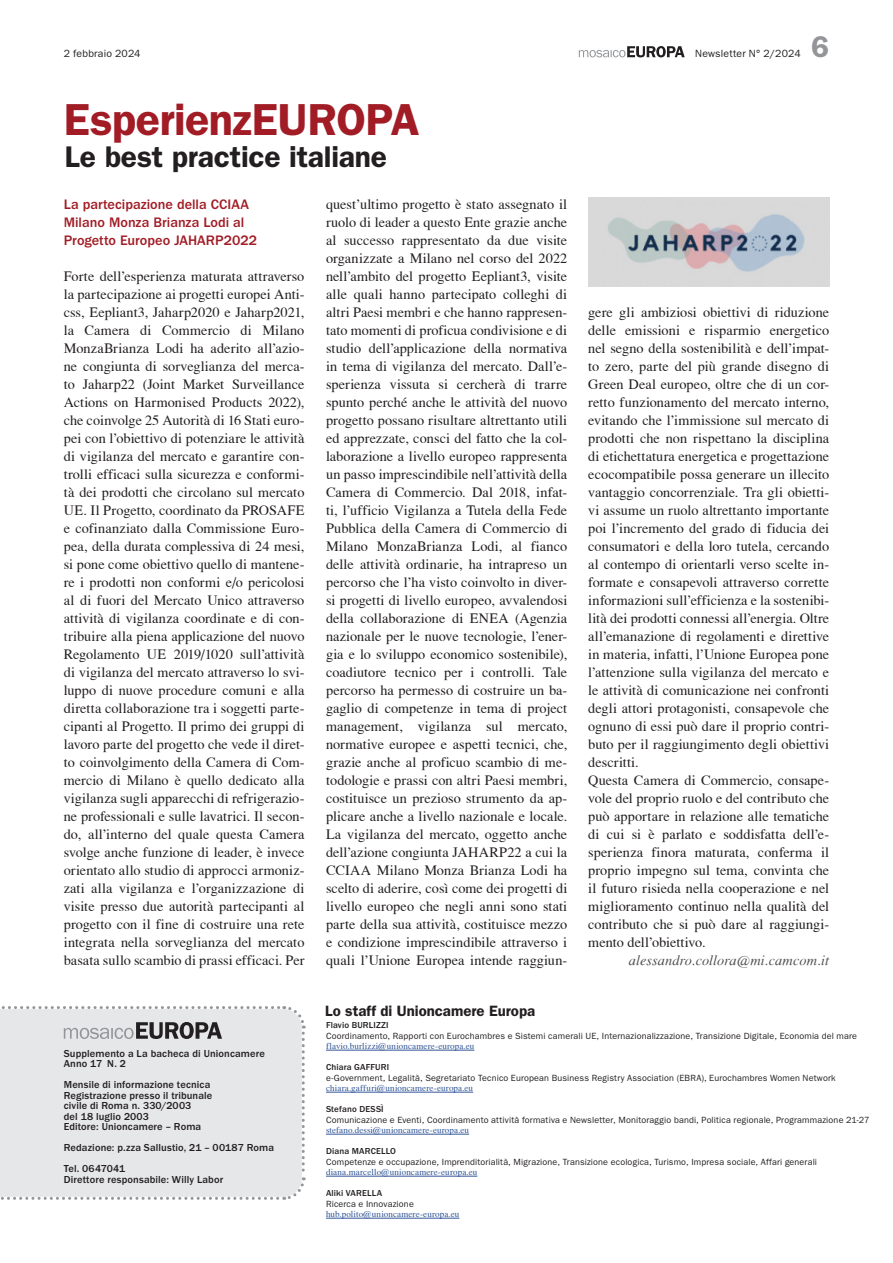
<style>
.page{position:relative;width:893px;height:1263px;background:#fff}
.page>*{position:absolute;margin:0;border:0;box-sizing:border-box;transform-origin:0 0}
.Titel_30{font:600 45px "ITC Franklin Gothic Std";letter-spacing:-.01em;color:#a11c25}
.Untertitel_20{font:600 30px "ITC Franklin Gothic Std";letter-spacing:-.01em;color:#231f20}
.t1{font:600 30px "ITC Franklin Gothic Std";color:#939598}
.Zwischentitel{font:600 15px "ITC Franklin Gothic Std";color:#231f20}
.Grundschrift{font:14.25px/18px "T Acc LAD";letter-spacing:.005em;color:#231f20;text-align:justify}
.Zwischentitel-2{font:500 14.25px/18px "ITC Franklin Gothic Std";color:#a11c25}
.Autor{font:14.25px "T Acc LAD Italic";letter-spacing:.005em;color:#4b4c4d}
.Untertitel{font:500 10.5px/10.5px "ITC Franklin Gothic Std";letter-spacing:.01em;color:#231f20}
.t2{font:10.5px "ITC Franklin Gothic Std";letter-spacing:.015em;color:#231f20}
.Untertitel-2{font:9px "ITC Franklin Gothic Std";letter-spacing:.015em;color:#231f20}
.Untertitel-3{font:9px "T Acc LAD";letter-spacing:.015em;color:#2f5496}
.Untertitel-4{font:500 9px "ITC Franklin Gothic Std";letter-spacing:.015em;color:#231f20}
</style>
<div class="page">
<svg style="left:579px;top:46px;width:106px;height:11px"></svg>
<div style="left:0;top:1006px;width:306px;height:194px;background:#e6e7e9"></div>
<hr style="left:326px;top:1050px;width:148px;height:1px;background:#2f5496">
<hr style="left:326px;top:1092px;width:147px;height:1px;background:#2f5496">
<hr style="left:326px;top:1134px;width:143px;height:1px;background:#2f5496">
<hr style="left:326px;top:1176px;width:151px;height:1px;background:#2f5496">
<hr style="left:326px;top:1218px;width:133px;height:1px;background:#2f5496">
<img style="left:588px;top:198px;width:241px;height:89px">
<p class="t2" style="left:64px;top:48px;width:78px">2 febbraio 2024</p>
<p class="t2" style="left:695px;top:48px;width:107px">Newsletter N° 2/2024</p>
<h2 class="t1" style="left:811px;top:29px;width:19px">6</h2>
<p class="Titel_30" style="left:64px;top:93px;width:357px">EsperienzEUROPA</p>
<p class="Untertitel_20" style="left:65px;top:139px;width:324px">Le best practice italiane</p>
<p class="Zwischentitel-2" style="left:64px;top:195px;width:195px">La partecipazione della CCIAA<br>Milano Monza Brianza Lodi al<br>Progetto Europeo JAHARP2022</p>
<p class="Grundschrift" style="left:64px;top:267px;width:242px">Forte dell’esperienza maturata attraverso la partecipazione ai progetti europei Anti&shy;css, Eepliant3, Jaharp2020 e Jaharp2021, la Camera di Commercio di Milano MonzaBrianza Lodi ha aderito all’azio&shy;ne congiunta di sorveglianza del merca&shy;to Jaharp22 (Joint Market Surveillance Actions on Harmonised Products 2022), che coinvolge 25 Autorità di 16 Stati euro&shy;pei con l’obiettivo di potenziare le attività di vigilanza del mercato e garantire con&shy;trolli efficaci sulla sicurezza e conformi&shy;tà dei prodotti che circolano sul mercato UE. Il Progetto, coordinato da PROSAFE e cofinanziato dalla Commissione Euro&shy;pea, della durata complessiva di 24 mesi, si pone come obiettivo quello di mantene&shy;re i prodotti non conformi e/o pericolosi al di fuori del Mercato Unico attraverso attività di vigilanza coordinate e di con&shy;tribuire alla piena applicazione del nuovo Regolamento UE 2019/1020 sull’attività di vigilanza del mercato attraverso lo svi&shy;luppo di nuove procedure comuni e alla diretta collaborazione tra i soggetti parte&shy;cipanti al Progetto. Il primo dei gruppi di lavoro parte del progetto che vede il diret&shy;to coinvolgimento della Camera di Com&shy;mercio di Milano è quello dedicato alla vigilanza sugli apparecchi di refrigerazio&shy;ne professionali e sulle lavatrici. Il secon&shy;do, all’interno del quale questa Camera svolge anche funzione di leader, è invece orientato allo studio di approcci armoniz&shy;zati alla vigilanza e l’organizzazione di visite presso due autorità partecipanti al progetto con il fine di costruire una rete integrata nella sorveglianza del mercato basata sullo scambio di prassi efficaci. Per</p>
<p class="Grundschrift" style="left:326px;top:195px;width:243px">quest’ultimo progetto è stato assegnato il ruolo di leader a questo Ente grazie anche al successo rappresentato da due visite organizzate a Milano nel corso del 2022 nell’ambito del progetto Eepliant3, visite alle quali hanno partecipato colleghi di altri Paesi membri e che hanno rappresen&shy;tato momenti di proficua condivisione e di studio dell’applicazione della normativa in tema di vigilanza del mercato. Dall’e&shy;sperienza vissuta si cercherà di trarre spunto perché anche le attività del nuovo progetto possano risultare altrettanto utili ed apprezzate, consci del fatto che la col&shy;laborazione a livello europeo rappresenta un passo imprescindibile nell’attività della Camera di Commercio. Dal 2018, infat&shy;ti, l’ufficio Vigilanza a Tutela della Fede Pubblica della Camera di Commercio di Milano MonzaBrianza Lodi, al fianco delle attività ordinarie, ha intrapreso un percorso che l’ha visto coinvolto in diver&shy;si progetti di livello europeo, avvalendosi della collaborazione di ENEA (Agenzia nazionale per le nuove tecnologie, l’ener&shy;gia e lo sviluppo economico sostenibile), coadiutore tecnico per i controlli. Tale percorso ha permesso di costruire un ba&shy;gaglio di competenze in tema di project management, vigilanza sul mercato, normative europee e aspetti tecnici, che, grazie anche al proficuo scambio di me&shy;todologie e prassi con altri Paesi membri, costituisce un prezioso strumento da ap&shy;plicare anche a livello nazionale e locale.<br>La vigilanza del mercato, oggetto anche dell’azione congiunta JAHARP22 a cui la CCIAA Milano Monza Brianza Lodi ha scelto di aderire, così come dei progetti di livello europeo che negli anni sono stati parte della sua attività, costituisce mezzo e condizione imprescindibile attraverso i quali l’Unione Europea intende raggiun-</p>
<p class="Grundschrift" style="left:588px;top:303px;width:242px">gere gli ambiziosi obiettivi di riduzione delle emissioni e risparmio energetico nel segno della sostenibilità e dell’impat&shy;to zero, parte del più grande disegno di Green Deal europeo, oltre che di un cor&shy;retto funzionamento del mercato interno, evitando che l’immissione sul mercato di prodotti che non rispettano la disciplina di etichettatura energetica e progettazione ecocompatibile possa generare un illecito vantaggio concorrenziale. Tra gli obietti&shy;vi assume un ruolo altrettanto importante poi l’incremento del grado di fiducia dei consumatori e della loro tutela, cercando al contempo di orientarli verso scelte in&shy;formate e consapevoli attraverso corrette informazioni sull’efficienza e la sostenibi&shy;lità dei prodotti connessi all’energia. Oltre all’emanazione di regolamenti e direttive in materia, infatti, l’Unione Europea pone l’attenzione sulla vigilanza del mercato e le attività di comunicazione nei confronti degli attori protagonisti, consapevole che ognuno di essi può dare il proprio contri&shy;buto per il raggiungimento degli obiettivi descritti.</p>
<p class="Grundschrift" style="left:588px;top:771px;width:242px">Questa Camera di Commercio, consape&shy;vole del proprio ruolo e del contributo che può apportare in relazione alle tematiche di cui si è parlato e soddisfatta dell’e&shy;sperienza finora maturata, conferma il proprio impegno sul tema, convinta che il futuro risieda nella cooperazione e nel miglioramento continuo nella qualità del contributo che si può dare al raggiungi&shy;mento dell’obiettivo.</p>
<p class="Autor" style="left:629px;top:952px;width:202px">alessandro.collora@mi.camcom.it</p>
<p class="Untertitel" style="left:64px;top:1048px;width:203px">Supplemento a La bacheca di Unioncamere</p>
<p class="Untertitel" style="left:64px;top:1059px;width:64px">Anno 17 N. 2</p>
<p class="Untertitel" style="left:64px;top:1080px;width:148px">Mensile di informazione tecnica</p>
<p class="Untertitel" style="left:64px;top:1090px;width:150px">Registrazione presso il tribunale civile di Roma n. 330/2003<br>del 18 luglio 2003</p>
<p class="Untertitel" style="left:64px;top:1122px;width:139px">Editore: Unioncamere – Roma</p>
<p class="Untertitel" style="left:64px;top:1143px;width:212px">Redazione: p.zza Sallustio, 21 – 00187 Roma</p>
<p class="Untertitel" style="left:64px;top:1164px;width:63px">Tel. 0647041</p>
<p class="Untertitel" style="left:64px;top:1174px;width:161px">Direttore responsabile: Willy Labor</p>
<p class="Zwischentitel" style="left:325px;top:1002px;width:212px">Lo staff di Unioncamere Europa</p>
<p class="Untertitel-4" style="left:326px;top:1020px;width:64px">Flavio BURLIZZI</p>
<p class="Untertitel-2" style="left:326px;top:1030px;width:532px">Coordinamento, Rapporti con Eurochambres e Sistemi camerali UE, Internazionalizzazione, Transizione Digitale, Economia del mare</p>
<p class="Untertitel-3" style="left:326px;top:1041px;width:150px">flavio.burlizzi@unioncamere-europa.eu</p>
<p class="Untertitel-4" style="left:326px;top:1062px;width:65px">Chiara GAFFURI</p>
<p class="Untertitel-2" style="left:326px;top:1072px;width:511px">e-Government, Legalità, Segretariato Tecnico European Business Registry Association (EBRA), Eurochambres Women Network</p>
<p class="Untertitel-3" style="left:326px;top:1083px;width:149px">chiara.gaffuri@unioncamere-europa.eu</p>
<p class="Untertitel-4" style="left:326px;top:1104px;width:59px">Stefano DESSÌ</p>
<p class="Untertitel-2" style="left:326px;top:1114px;width:545px">Comunicazione e Eventi, Coordinamento attività formativa e Newsletter, Monitoraggio bandi, Politica regionale, Programmazione 21-27</p>
<p class="Untertitel-3" style="left:326px;top:1125px;width:145px">stefano.dessi@unioncamere-europa.eu</p>
<p class="Untertitel-4" style="left:326px;top:1146px;width:72px">Diana MARCELLO</p>
<p class="Untertitel-2" style="left:326px;top:1156px;width:493px">Competenze e occupazione, Imprenditorialità, Migrazione, Transizione ecologica, Turismo, Impresa sociale, Affari generali</p>
<p class="Untertitel-3" style="left:326px;top:1167px;width:153px">diana.marcello@unioncamere-europa.eu</p>
<p class="Untertitel-4" style="left:326px;top:1188px;width:58px">Aliki VARELLA</p>
<p class="Untertitel-2" style="left:326px;top:1198px;width:89px">Ricerca e Innovazione</p>
<p class="Untertitel-3" style="left:326px;top:1209px;width:135px">hub.polito@unioncamere-europa.eu</p>
</div>
